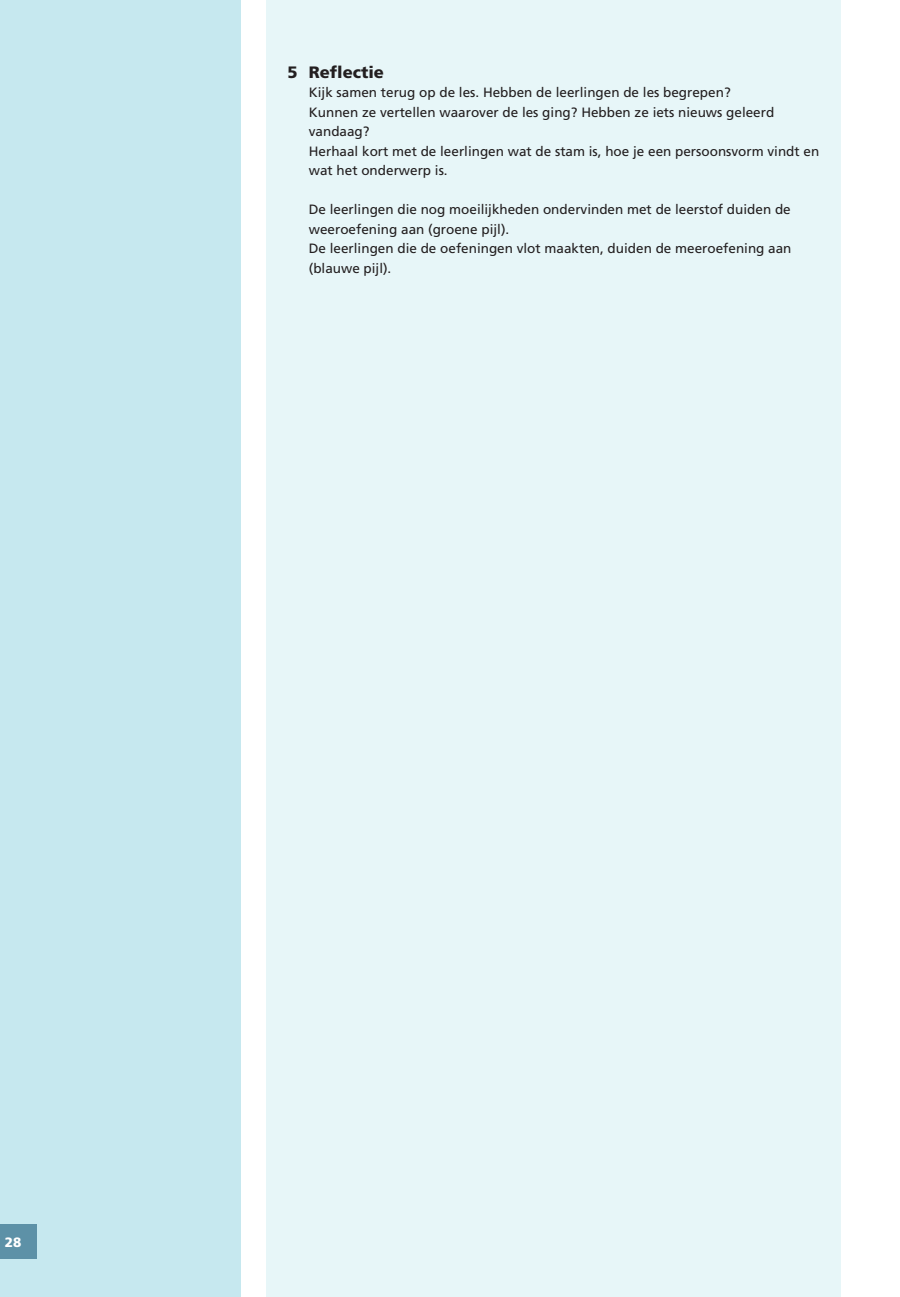
<style>
.page{position:relative;width:900px;height:1297px;background:#fff}
.page>*{position:absolute;margin:0;border:0;box-sizing:border-box;transform-origin:0 0}
.t1{font:900 16.5px "Frutiger LT Std";color:#231f20}
.t2{font:13.5px/19.5px "Frutiger LT Std";color:#231f20}
.t3{font:900 13.5px "Frutiger LT Std";color:#fff}
</style>
<div class="page">
<div style="left:0;top:0;width:241px;height:1296px;background:#c6e8ef"></div>
<div style="left:266px;top:0;width:574px;height:1296px;background:#e7f6f8"></div>
<div style="left:0;top:1224px;width:37px;height:34px;background:#5d91a7"></div>
<p class="t1" style="left:287px;top:62px;width:98px">5 Reflectie</p>
<p class="t2" style="left:309px;top:83px;width:512px">Kijk samen terug op de les. Hebben de leerlingen de les begrepen?<br>Kunnen ze vertellen waarover de les ging? Hebben ze iets nieuws geleerd vandaag?<br>Herhaal kort met de leerlingen wat de stam is, hoe je een persoonsvorm vindt en wat het onderwerp is.</p>
<p class="t2" style="left:309px;top:200px;width:484px">De leerlingen die nog moeilijkheden ondervinden met de leerstof duiden de weeroefening aan (groene pijl).<br>De leerlingen die de oefeningen vlot maakten, duiden de meeroefening aan (blauwe pijl).</p>
<p class="t3" style="left:5px;top:1234px;width:18px">28</p>
</div>
